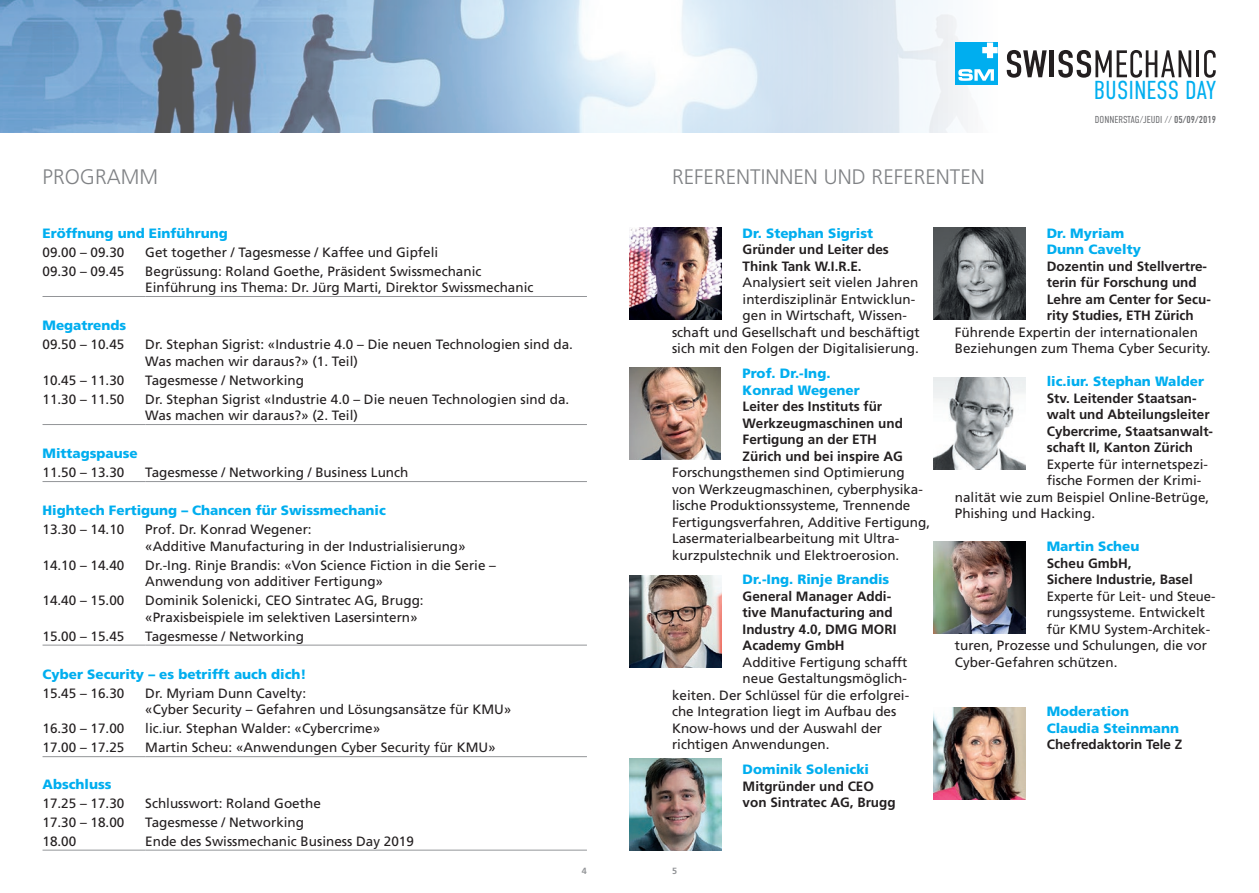
<style>
.page{position:relative;width:1259px;height:893px;background:#fff}
.page>*{position:absolute;margin:0;border:0;box-sizing:border-box;transform-origin:0 0}
.t1{font:300 25.95px "DIN Condensed";color:#00aeef}
.t2{font:300 21px "Frutiger";color:#808285}
.fliesstext{font:13.5px/16.5px "Frutiger";color:#231f20}
.fliesstext_bold{font:700 13.5px/16.5px "Frutiger";color:#231f20}
.fliesstitel{font:900 13.5px "Frutiger";color:#00aeef}
.t3{font:300 10.05px "DIN Condensed";color:#6c6d70}
.t4{font:700 9px "Frutiger";color:#939598}
.s1{font-weight:400}
</style>
<div class="page">
<img style="left:0;top:0;width:1216px;height:133px">
<div style="left:955px;top:43px;width:42px;height:42px;background:#00aeef"></div>
<svg style="left:958px;top:69px;width:36px;height:12px"></svg>
<svg style="left:982px;top:43px;width:15px;height:15px"></svg>
<svg style="left:1006px;top:50px;width:40px;height:28px"></svg>
<div style="left:1049px;top:50px;width:5px;height:27px;background:#231f20"></div>
<svg style="left:1058px;top:50px;width:133px;height:28px"></svg>
<hr style="left:1196px;top:50px;width:3px;height:27px;background:#231f20">
<svg style="left:1204px;top:50px;width:11px;height:28px"></svg>
<img style="left:629px;top:227px;width:92px;height:92px">
<img style="left:629px;top:576px;width:92px;height:92px">
<img style="left:629px;top:759px;width:92px;height:91px">
<img style="left:629px;top:367px;width:92px;height:92px">
<img style="left:933px;top:228px;width:92px;height:92px">
<img style="left:933px;top:378px;width:92px;height:91px">
<img style="left:933px;top:542px;width:92px;height:92px">
<img style="left:933px;top:708px;width:92px;height:91px">
<hr style="left:43px;top:424px;width:102px;height:1px;background:#939598">
<hr style="left:145px;top:424px;width:442px;height:1px;background:#939598">
<hr style="left:43px;top:481px;width:102px;height:1px;background:#939598">
<hr style="left:145px;top:481px;width:442px;height:1px;background:#939598">
<hr style="left:43px;top:645px;width:102px;height:1px;background:#939598">
<hr style="left:145px;top:645px;width:442px;height:1px;background:#939598">
<hr style="left:43px;top:756px;width:102px;height:1px;background:#939598">
<hr style="left:145px;top:756px;width:442px;height:1px;background:#939598">
<hr style="left:43px;top:850px;width:102px;height:1px;background:#939598">
<hr style="left:145px;top:850px;width:442px;height:1px;background:#939598">
<hr style="left:43px;top:296px;width:102px;height:1px;background:#939598">
<hr style="left:145px;top:296px;width:442px;height:1px;background:#939598">
<p class="t2" style="left:43px;top:165px;width:117px">PROGRAMM</p>
<p class="t2" style="left:672px;top:165px;width:314px">REFERENTINNEN UND REFERENTEN</p>
<h1 class="t1" style="left:1093px;top:75px;width:124px">BUSINESS DAY</h1>
<p class="t3" style="left:1095px;top:114px;width:123px">DONNERSTAG/JEUDI // <span class="s1">05/09/2019</span></p>
<p class="fliesstitel" style="left:43px;top:225px;width:187px">Eröffnung und Einführung</p>
<p class="fliesstext" style="left:43px;top:244px;width:83px">09.00 – 09.30</p>
<p class="fliesstext" style="left:145px;top:244px;width:294px">Get together / Tagesmesse / Kaffee und Gipfeli</p>
<p class="fliesstext" style="left:43px;top:263px;width:83px">09.30 – 09.45</p>
<p class="fliesstext" style="left:145px;top:263px;width:338px">Begrüssung: Roland Goethe, Präsident Swissmechanic</p>
<p class="fliesstext" style="left:145px;top:279px;width:390px">Einführung ins Thema: Dr. Jürg Marti, Direktor Swissmechanic</p>
<p class="fliesstitel" style="left:43px;top:317px;width:85px">Megatrends</p>
<p class="fliesstext" style="left:43px;top:336px;width:83px">09.50 – 10.45</p>
<p class="fliesstext" style="left:145px;top:336px;width:429px">Dr. Stephan Sigrist: «Industrie 4.0 – Die neuen Technologien sind da.<br>Was machen wir daraus?» (1. Teil)</p>
<p class="fliesstext" style="left:43px;top:372px;width:83px">10.45 – 11.30</p>
<p class="fliesstext" style="left:145px;top:372px;width:160px">Tagesmesse / Networking</p>
<p class="fliesstext" style="left:43px;top:391px;width:83px">11.30 – 11.50</p>
<p class="fliesstext" style="left:145px;top:391px;width:425px">Dr. Stephan Sigrist «Industrie 4.0 – Die neuen Technologien sind da.<br>Was machen wir daraus?» (2. Teil)</p>
<p class="fliesstitel" style="left:43px;top:445px;width:97px">Mittagspause</p>
<p class="fliesstext" style="left:43px;top:464px;width:83px">11.50 – 13.30</p>
<p class="fliesstext" style="left:145px;top:464px;width:265px">Tagesmesse / Networking / Business Lunch</p>
<p class="fliesstitel" style="left:43px;top:502px;width:345px">Hightech Fertigung – Chancen für Swissmechanic</p>
<p class="fliesstext" style="left:43px;top:521px;width:83px">13.30 – 14.10</p>
<p class="fliesstext" style="left:145px;top:521px;width:168px">Prof. Dr. Konrad Wegener:</p>
<p class="fliesstext" style="left:145px;top:538px;width:322px">«Additive Manufacturing in der Industrialisierung»</p>
<p class="fliesstext" style="left:43px;top:557px;width:83px">14.10 – 14.40</p>
<p class="fliesstext" style="left:145px;top:557px;width:352px">Dr.-Ing. Rinje Brandis: «Von Science Fiction in die Serie –</p>
<p class="fliesstext" style="left:145px;top:573px;width:239px">Anwendung von additiver Fertigung»</p>
<p class="fliesstext" style="left:43px;top:592px;width:83px">14.40 – 15.00</p>
<p class="fliesstext" style="left:145px;top:592px;width:280px">Dominik Solenicki, CEO Sintratec AG, Brugg:</p>
<p class="fliesstext" style="left:145px;top:609px;width:274px">«Praxisbeispiele im selektiven Lasersintern»</p>
<p class="fliesstext" style="left:43px;top:628px;width:83px">15.00 – 15.45</p>
<p class="fliesstext" style="left:145px;top:628px;width:160px">Tagesmesse / Networking</p>
<p class="fliesstitel" style="left:43px;top:666px;width:265px">Cyber Security – es betrifft auch dich!</p>
<p class="fliesstext" style="left:43px;top:685px;width:83px">15.45 – 16.30</p>
<p class="fliesstext" style="left:145px;top:685px;width:162px">Dr. Myriam Dunn Cavelty:</p>
<p class="fliesstext" style="left:145px;top:701px;width:368px">«Cyber Security – Gefahren und Lösungsansätze für KMU»</p>
<p class="fliesstext" style="left:43px;top:720px;width:83px">16.30 – 17.00</p>
<p class="fliesstext" style="left:145px;top:720px;width:236px">lic.iur. Stephan Walder: «Cybercrime»</p>
<p class="fliesstext" style="left:43px;top:739px;width:83px">17.00 – 17.25</p>
<p class="fliesstext" style="left:145px;top:739px;width:352px">Martin Scheu: «Anwendungen Cyber Security für KMU»</p>
<p class="fliesstitel" style="left:43px;top:776px;width:71px">Abschluss</p>
<p class="fliesstext" style="left:43px;top:795px;width:83px">17.25 – 17.30</p>
<p class="fliesstext" style="left:145px;top:795px;width:177px">Schlusswort: Roland Goethe</p>
<p class="fliesstext" style="left:43px;top:814px;width:83px">17.30 – 18.00</p>
<p class="fliesstext" style="left:145px;top:814px;width:160px">Tagesmesse / Networking</p>
<p class="fliesstext" style="left:43px;top:833px;width:35px">18.00</p>
<p class="fliesstext" style="left:145px;top:833px;width:270px">Ende des Swissmechanic Business Day 2019</p>
<p class="fliesstitel" style="left:742px;top:225px;width:132px">Dr. Stephan Sigrist</p>
<p class="fliesstext_bold" style="left:742px;top:241px;width:148px">Gründer und Leiter des</p>
<p class="fliesstext_bold" style="left:742px;top:258px;width:121px">Think Tank W.I.R.E.</p>
<p class="fliesstext" style="left:742px;top:274px;width:177px">Analysiert seit vielen Jahren</p>
<p class="fliesstext" style="left:742px;top:291px;width:174px">interdisziplinär Entwicklun-</p>
<p class="fliesstext" style="left:742px;top:307px;width:166px">gen in Wirtschaft, Wissen-</p>
<p class="fliesstext" style="left:672px;top:324px;width:249px">schaft und Gesellschaft und beschäftigt</p>
<p class="fliesstext" style="left:672px;top:340px;width:248px">sich mit den Folgen der Digitalisierung.</p>
<p class="fliesstitel" style="left:742px;top:365px;width:89px">Prof. Dr.-Ing.</p>
<p class="fliesstitel" style="left:742px;top:382px;width:119px">Konrad Wegener</p>
<p class="fliesstext_bold" style="left:742px;top:398px;width:162px">Leiter des Instituts für<br>Werkzeugmaschinen und<br>Fertigung an der ETH</p>
<p class="fliesstext_bold" style="left:742px;top:447px;width:162px">Zürich und bei inspire AG</p>
<p class="fliesstext" style="left:672px;top:464px;width:260px">Forschungsthemen sind Optimierung von Werkzeugmaschinen, cyberphysika&shy;lische Produktionssysteme, Trennende Fertigungsverfahren, Additive Fertigung, Lasermaterialbearbeitung mit Ultra&shy;kurzpulstechnik und Elektroerosion.</p>
<p class="fliesstitel" style="left:742px;top:571px;width:148px">Dr.-Ing. Rinje Brandis</p>
<p class="fliesstext_bold" style="left:742px;top:588px;width:155px">General Manager Addi&shy;tive Manufacturing and<br>Industry 4.0, DMG MORI<br>Academy GmbH</p>
<p class="fliesstext" style="left:742px;top:654px;width:166px">Additive Fertigung schafft</p>
<p class="fliesstext" style="left:742px;top:670px;width:166px">neue Gestaltungsmöglich-</p>
<p class="fliesstext" style="left:672px;top:687px;width:239px">keiten. Der Schlüssel für die erfolgrei-</p>
<p class="fliesstext" style="left:672px;top:703px;width:226px">che Integration liegt im Aufbau des</p>
<p class="fliesstext" style="left:672px;top:720px;width:212px">Know-hows und der Auswahl der</p>
<p class="fliesstext" style="left:672px;top:736px;width:159px">richtigen Anwendungen.</p>
<p class="fliesstitel" style="left:742px;top:761px;width:128px">Dominik Solenicki</p>
<p class="fliesstext_bold" style="left:742px;top:777px;width:133px">Mitgründer und CEO</p>
<p class="fliesstext_bold" style="left:742px;top:794px;width:155px">von Sintratec AG, Brugg</p>
<p class="t4" style="left:582px;top:866px;width:7px">4</p>
<p class="t4" style="left:672px;top:866px;width:7px">5</p>
<p class="fliesstitel" style="left:1046px;top:225px;width:79px">Dr. Myriam</p>
<p class="fliesstitel" style="left:1046px;top:241px;width:96px">Dunn Cavelty</p>
<p class="fliesstext_bold" style="left:1046px;top:258px;width:166px">Dozentin und Stellvertre&shy;terin für Forschung und<br>Lehre am Center for Secu&shy;rity Studies, ETH Zürich</p>
<p class="fliesstext" style="left:955px;top:324px;width:257px">Führende Expertin der internationalen<br>Beziehungen zum Thema Cyber Security.</p>
<p class="fliesstitel" style="left:1046px;top:373px;width:159px">lic.iur. Stephan Walder</p>
<p class="fliesstext_bold" style="left:1046px;top:390px;width:168px">Stv. Leitender Staatsan&shy;walt und Abteilungsleiter<br>Cybercrime, Staatsanwalt&shy;schaft II, Kanton Zürich</p>
<p class="fliesstext" style="left:1046px;top:456px;width:163px">Experte für internetspezi-</p>
<p class="fliesstext" style="left:1046px;top:472px;width:156px">fische Formen der Krimi-</p>
<p class="fliesstext" style="left:955px;top:489px;width:256px">nalität wie zum Beispiel Online-Betrüge,</p>
<p class="fliesstext" style="left:955px;top:505px;width:142px">Phishing und Hacking.</p>
<p class="fliesstitel" style="left:1046px;top:538px;width:94px">Martin Scheu</p>
<p class="fliesstext_bold" style="left:1046px;top:555px;width:86px">Scheu GmbH,</p>
<p class="fliesstext_bold" style="left:1046px;top:571px;width:148px">Sichere Industrie, Basel</p>
<p class="fliesstext" style="left:1046px;top:588px;width:170px">Experte für Leit- und Steue-</p>
<p class="fliesstext" style="left:1046px;top:604px;width:160px">rungssysteme. Entwickelt</p>
<p class="fliesstext" style="left:1046px;top:621px;width:165px">für KMU System-Architek-</p>
<p class="fliesstext" style="left:955px;top:637px;width:254px">turen, Prozesse und Schulungen, die vor</p>
<p class="fliesstext" style="left:955px;top:654px;width:164px">Cyber-Gefahren schützen.</p>
<p class="fliesstitel" style="left:1046px;top:703px;width:84px">Moderation</p>
<p class="fliesstitel" style="left:1046px;top:720px;width:134px">Claudia Steinmann</p>
<p class="fliesstext_bold" style="left:1046px;top:736px;width:137px">Chefredaktorin Tele Z</p>
</div>
